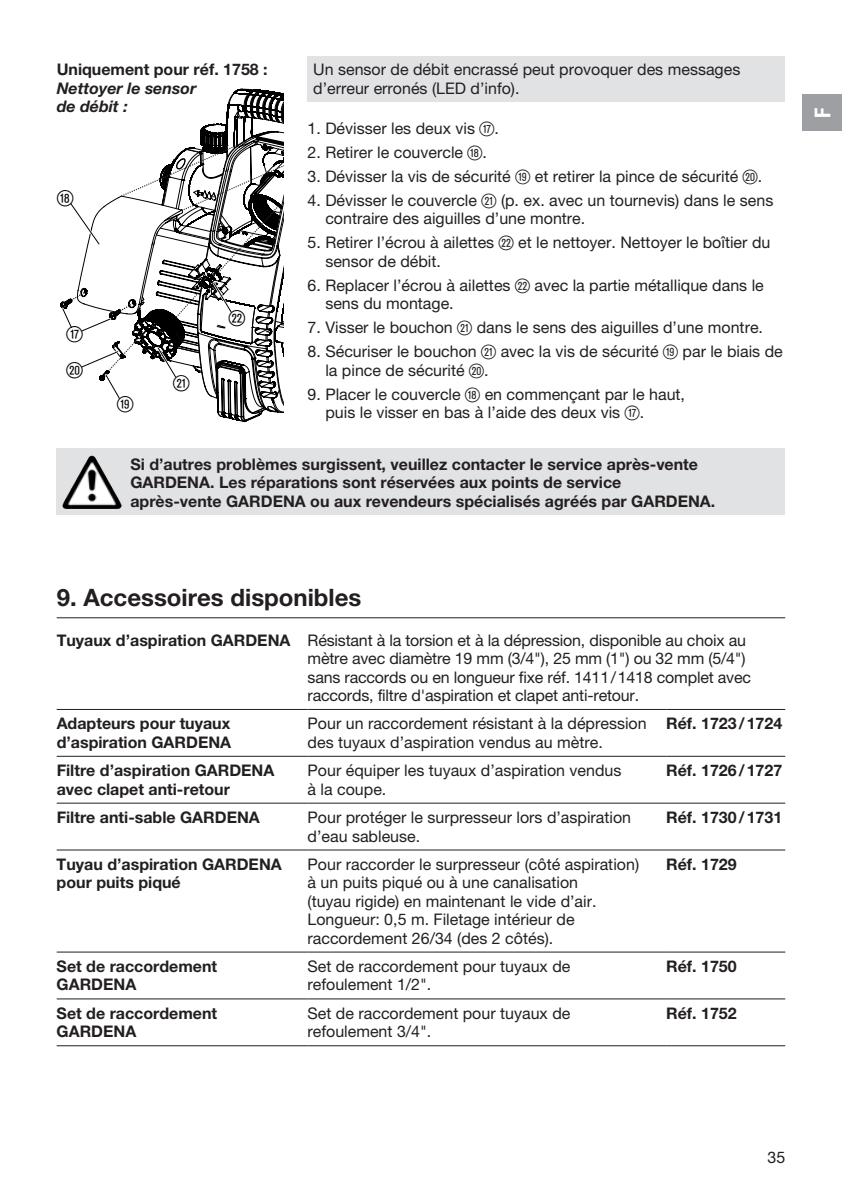
<style>
.page{position:relative;width:842px;height:1191px;background:#fff}
.page>*{position:absolute;margin:0;border:0;box-sizing:border-box;transform-origin:0 0}
.t1{font:700 24px "GARDENA Pro";color:#231f20}
.t2{font:22px/36px "Ziffernim Kreisund Quadrat BQ";color:#000}
.t3{font:22px "GARDENA Pro Bo Cond";color:#fff}
.t4{font:16px/18.4px "GARDENA Pro";color:#231f20}
.t5{font:700 16px/18.4px "GARDENA Pro";color:#231f20}
.t6{font:italic 700 16px/18.4px "GARDENA Pro";color:#231f20}
.s1{font-family:"Ziffernim Kreisund Quadrat BQ";font-size:20px}
.s2{font-weight:700}
</style>
<div class="page">
<div style="left:802px;top:95px;width:40px;height:36px;background:#9d9fa2"></div>
<div style="left:308px;top:57px;width:477px;height:45px;background:#e1e2e4"></div>
<svg style="left:218px;top:414px;width:44px;height:8px"></svg>
<svg style="left:60px;top:88px;width:223px;height:326px"></svg>
<div style="left:57px;top:448px;width:728px;height:67px;background:#e1e2e4"></div>
<img style="left:64px;top:456px;width:27px;height:45px">
<hr style="left:57px;top:709px;width:251px;height:1px;background:#231f20">
<hr style="left:308px;top:709px;width:358px;height:1px;background:#231f20">
<hr style="left:666px;top:709px;width:119px;height:1px;background:#231f20">
<hr style="left:57px;top:756px;width:251px;height:1px;background:#231f20">
<hr style="left:308px;top:756px;width:358px;height:1px;background:#231f20">
<hr style="left:666px;top:756px;width:119px;height:1px;background:#231f20">
<hr style="left:57px;top:802px;width:251px;height:1px;background:#231f20">
<hr style="left:308px;top:802px;width:358px;height:1px;background:#231f20">
<hr style="left:666px;top:802px;width:119px;height:1px;background:#231f20">
<hr style="left:57px;top:849px;width:251px;height:1px;background:#231f20">
<hr style="left:308px;top:849px;width:358px;height:1px;background:#231f20">
<hr style="left:666px;top:849px;width:119px;height:1px;background:#231f20">
<hr style="left:57px;top:951px;width:251px;height:1px;background:#231f20">
<hr style="left:308px;top:951px;width:358px;height:1px;background:#231f20">
<hr style="left:666px;top:951px;width:119px;height:1px;background:#231f20">
<hr style="left:666px;top:998px;width:119px;height:1px;background:#231f20">
<hr style="left:666px;top:1045px;width:119px;height:1px;background:#231f20">
<hr style="left:57px;top:998px;width:251px;height:1px;background:#231f20">
<hr style="left:57px;top:1045px;width:251px;height:1px;background:#231f20">
<hr style="left:308px;top:998px;width:358px;height:1px;background:#231f20">
<hr style="left:308px;top:1045px;width:358px;height:1px;background:#231f20">
<hr style="left:57px;top:617px;width:728px;height:1px;background:#231f20">
<p class="t4" style="left:313px;top:60px;width:429px">Un sensor de débit encrassé peut provoquer des messages d’erreur erronés (LED d’info).</p>
<p class="t4" style="left:308px;top:119px;width:193px">1. Dévisser les deux vis <span class="s1">U</span>.</p>
<p class="t4" style="left:308px;top:143px;width:181px">2. Retirer le couvercle <span class="s1">I</span>.</p>
<p class="t4" style="left:308px;top:167px;width:456px">3. Dévisser la vis de sécurité <span class="s1">O</span> et retirer la pince de sécurité <span class="s1">P</span>.</p>
<p class="t4" style="left:325px;top:191px;width:449px;text-indent:-18px">4. Dévisser le couvercle <span class="s1">A</span> (p. ex. avec un tournevis) dans le sens contraire des aiguilles d’une montre.</p>
<p class="t4" style="left:325px;top:233px;width:446px;text-indent:-18px">5. Retirer l’écrou à ailettes <span class="s1">S</span> et le nettoyer. Nettoyer le boîtier du sensor de débit.</p>
<p class="t4" style="left:325px;top:276px;width:440px;text-indent:-18px">6. Replacer l’écrou à ailettes <span class="s1">S</span> avec la partie métallique dans le sens du montage.</p>
<p class="t4" style="left:308px;top:318px;width:457px">7. Visser le bouchon <span class="s1">A</span> dans le sens des aiguilles d’une montre.</p>
<p class="t4" style="left:325px;top:342px;width:459px;text-indent:-18px">8. Sécuriser le bouchon <span class="s1">A</span> avec la vis de sécurité <span class="s1">O</span> par le biais de la pince de sécurité <span class="s1">P</span>.</p>
<p class="t4" style="left:325px;top:385px;width:361px;text-indent:-18px">9. Placer le couvercle <span class="s1">I</span> en commençant par le haut, puis le visser en bas à l’aide des deux vis <span class="s1">U</span>.</p>
<p class="t5" style="left:130px;top:454px;width:586px">Si d’autres problèmes surgissent, veuillez contacter le service après-vente<br>GARDENA. Les réparations sont réservées aux points de service après-vente GARDENA ou aux revendeurs spécialisés agréés par GARDENA.</p>
<p class="t5" style="left:57px;top:60px;width:212px">Uniquement pour réf. 1758 :</p>
<p class="t6" style="left:57px;top:78px;width:141px">Nettoyer le sensor de débit :</p>
<h2 class="t2" style="left:57px;top:181px;width:18px">I</h2>
<h2 class="t2" style="left:229px;top:300px;width:18px">S</h2>
<h2 class="t2" style="left:67px;top:317px;width:18px">U<br>P</h2>
<h2 class="t2" style="left:173px;top:365px;width:18px">A</h2>
<h2 class="t2" style="left:117px;top:386px;width:18px">O</h2>
<h1 class="t1" style="left:57px;top:582px;width:306px">9. Accessoires disponibles</h1>
<p class="t4" style="left:308px;top:630px;width:445px;text-indent:-251px"><span class="s2">Tuyaux d’aspiration GARDENA</span> Résistant à la torsion et à la dépression, disponible au choix au mètre avec diamètre 19 mm (3/4"), 25 mm (1") ou 32 mm (5/4") sans raccords ou en longueur fixe réf. 1411/1418 complet avec raccords, filtre d'aspiration et clapet anti-retour.</p>
<p class="t5" style="left:57px;top:714px;width:176px">Adapteurs pour tuyaux d’aspiration GARDENA</p>
<p class="t4" style="left:308px;top:714px;width:341px">Pour un raccordement résistant à la dépression des tuyaux d’aspiration vendus au mètre.</p>
<p class="t5" style="left:666px;top:714px;width:118px">Réf. 1723/1724</p>
<p class="t5" style="left:57px;top:761px;width:219px">Filtre d’aspiration GARDENA avec clapet anti-retour</p>
<p class="t4" style="left:308px;top:761px;width:315px">Pour équiper les tuyaux d’aspiration vendus à la coupe.</p>
<p class="t5" style="left:666px;top:761px;width:118px">Réf. 1726/1727</p>
<p class="t5" style="left:57px;top:808px;width:205px">Filtre anti-sable GARDENA</p>
<p class="t4" style="left:308px;top:808px;width:325px">Pour protéger le surpresseur lors d’aspiration d’eau sableuse.</p>
<p class="t5" style="left:666px;top:808px;width:118px">Réf. 1730/1731</p>
<p class="t5" style="left:57px;top:854px;width:227px">Tuyau d’aspiration GARDENA pour puits piqué</p>
<p class="t4" style="left:308px;top:855px;width:333px">Pour raccorder le surpresseur (côté aspiration) à un puits piqué ou à une canalisation<br>(tuyau rigide) en maintenant le vide d’air.<br>Longueur: 0,5 m. Filetage intérieur de raccordement 26/34 (des 2 côtés).</p>
<p class="t5" style="left:666px;top:854px;width:72px">Réf. 1729</p>
<p class="t5" style="left:57px;top:956px;width:162px">Set de raccordement<br>GARDENA</p>
<p class="t4" style="left:307px;top:957px;width:264px">Set de raccordement pour tuyaux de refoulement 1/2".</p>
<p class="t5" style="left:666px;top:956px;width:72px">Réf. 1750</p>
<p class="t5" style="left:57px;top:1003px;width:162px">Set de raccordement<br>GARDENA</p>
<p class="t4" style="left:307px;top:1003px;width:264px">Set de raccordement pour tuyaux de refoulement 3/4".</p>
<p class="t5" style="left:666px;top:1003px;width:72px">Réf. 1752</p>
<h2 class="t3" style="left:809px;top:118px;width:12px;rotate:-90deg">F</h2>
<p class="t4" style="left:767px;top:1147px;width:19px">35</p>
</div>
